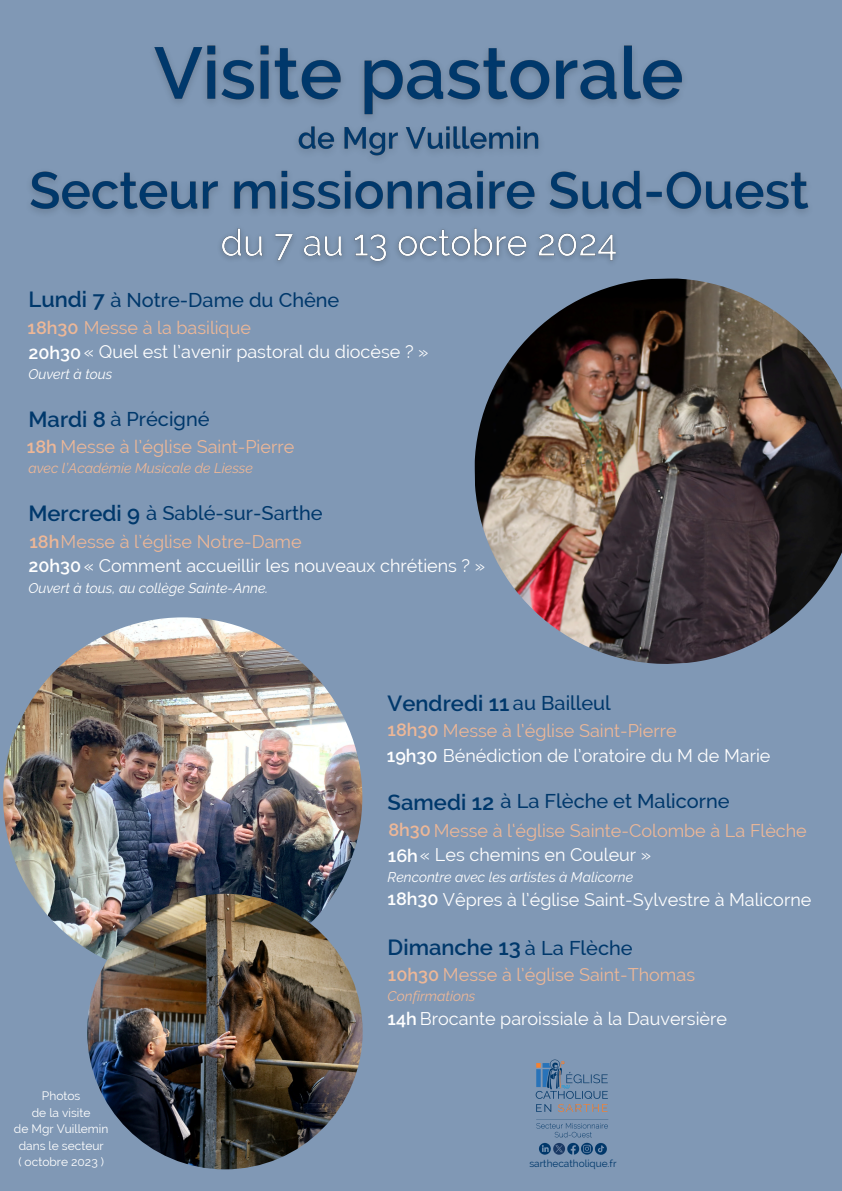
<style>
.page{position:relative;width:842px;height:1191px;background:#fff}
.page>*{position:absolute;margin:0;border:0;box-sizing:border-box;transform-origin:0 0}
.t1{font:600 22px "Raleway";color:#00386b}
.t2{font:500 20px "Raleway";color:#00386b}
.t3{font:18px/24.8px "Raleway";color:#fff}
.t4{font:18px/24.8px "Raleway";color:#edb797}
.t5{font:italic 14px "Raleway";color:#fff}
.t6{font:italic 14px "Raleway";color:#edb797}
.t7{font:12px "Raleway";color:#fff}
.t8{font:10.1px "Raleway";color:#00386b}
.s1{font-weight:600;font-size:22px}
.s2{font-weight:600;color:#edb797}
.s3{color:#edb797}
.s4{font-weight:600}
.s5{font-weight:500;font-size:20px}
.s6{font-weight:600;color:#fff}
.s7{color:#fff}
</style>
<div class="page">
<div style="left:0;top:0;width:842px;height:1190px;background:#8098b5"></div>
<img style="left:474px;top:278px;width:368px;height:386px">
<img style="left:3px;top:617px;width:359px;height:359px;border-radius:50%">
<img style="left:87px;top:893px;width:276px;height:276px;border-radius:50%">
<img style="left:535px;top:1059px;width:73px;height:79px">
<img style="left:539px;top:1142px;width:68px;height:13px">
<img style="left:30px;top:45px;width:779px;height:168px">
<img style="left:220px;top:228px;width:396px;height:36px">
<h3 class="t2" style="left:28px;top:288px;width:312px"><span class="s1">Lundi 7</span> à Notre-Dame du Chêne</h3>
<h3 class="t3" style="left:28px;top:315px;width:402px"><span class="s2">18h30</span> <span class="s3">Messe à la basilique<br></span><span class="s4">20h30</span>« Quel est l’avenir pastoral du diocèse ? »</h3>
<h3 class="t5" style="left:28px;top:365px;width:86px">Ouvert à tous</h3>
<h3 class="t2" style="left:28px;top:407px;width:183px"><span class="s1">Mardi 8</span> à Précigné</h3>
<h3 class="t4" style="left:27px;top:434px;width:269px"><span class="s4">18h</span> Messe à l’église Saint-Pierre</h3>
<h3 class="t6" style="left:28px;top:460px;width:226px">avec l’Académie Musicale de Liesse</h3>
<h3 class="t2" style="left:28px;top:501px;width:296px"><span class="s1">Mercredi 9</span> à Sablé-sur-Sarthe</h3>
<h3 class="t3" style="left:28px;top:529px;width:458px"><span class="s2">18h</span><span class="s3">Messe à l’église Notre-Dame<br></span><span class="s4">20h30</span>« Comment accueillir les nouveaux chrétiens ? »</h3>
<h3 class="t5" style="left:28px;top:579px;width:241px">Ouvert à tous, au collège Sainte-Anne.</h3>
<h3 class="t1" style="left:388px;top:689px;width:225px">Vendredi 11 <span class="s5">au Bailleul</span></h3>
<h3 class="t3" style="left:387px;top:718px;width:385px"><span class="s2">18h30</span> <span class="s3">Messe à l’église Saint-Pierre<br></span><span class="s4">19h30</span> Bénédiction de l’oratoire du M de Marie</h3>
<h3 class="t1" style="left:388px;top:789px;width:108px">Samedi 12</h3>
<h3 class="t4" style="left:388px;top:817px;width:420px"><span class="s4">8h30</span> Messe à l‘église Sainte-Colombe à La Flèche<br><span class="s6">16h</span><span class="s7">« Les chemins en Couleur »</span></h3>
<h3 class="t5" style="left:388px;top:868px;width:247px">Rencontre avec les artistes à Malicorne</h3>
<h3 class="t3" style="left:388px;top:886px;width:425px"><span class="s4">18h30</span> Vêpres à l’église Saint-Sylvestre à Malicorne</h3>
<h3 class="t1" style="left:388px;top:933px;width:246px">Dimanche 13 <span class="s5">à La Flèche</span></h3>
<h3 class="t4" style="left:388px;top:961px;width:309px"><span class="s4">10h30</span> Messe à l’église Saint-Thomas</h3>
<h3 class="t6" style="left:388px;top:987px;width:89px">Confirmations</h3>
<h3 class="t3" style="left:388px;top:1006px;width:341px"><span class="s4">14h</span> Brocante paroissiale à la Dauversière</h3>
<p class="t2" style="left:501px;top:789px;width:231px">à La Flèche et Malicorne</p>
<p class="t7" style="left:42px;top:1088px;width:40px">Photos</p>
<h4 class="t7" style="left:32px;top:1105px;width:60px">de la visite</h4>
<h5 class="t7" style="left:14px;top:1121px;width:96px">de Mgr Vuillemin</h5>
<h4 class="t7" style="left:19px;top:1138px;width:86px">dans le secteur</h4>
<h3 class="t7" style="left:18px;top:1154px;width:87px">( octobre 2023 )</h3>
<p class="t8" style="left:529px;top:1157px;width:89px">sarthecatholique.fr</p>
</div>
